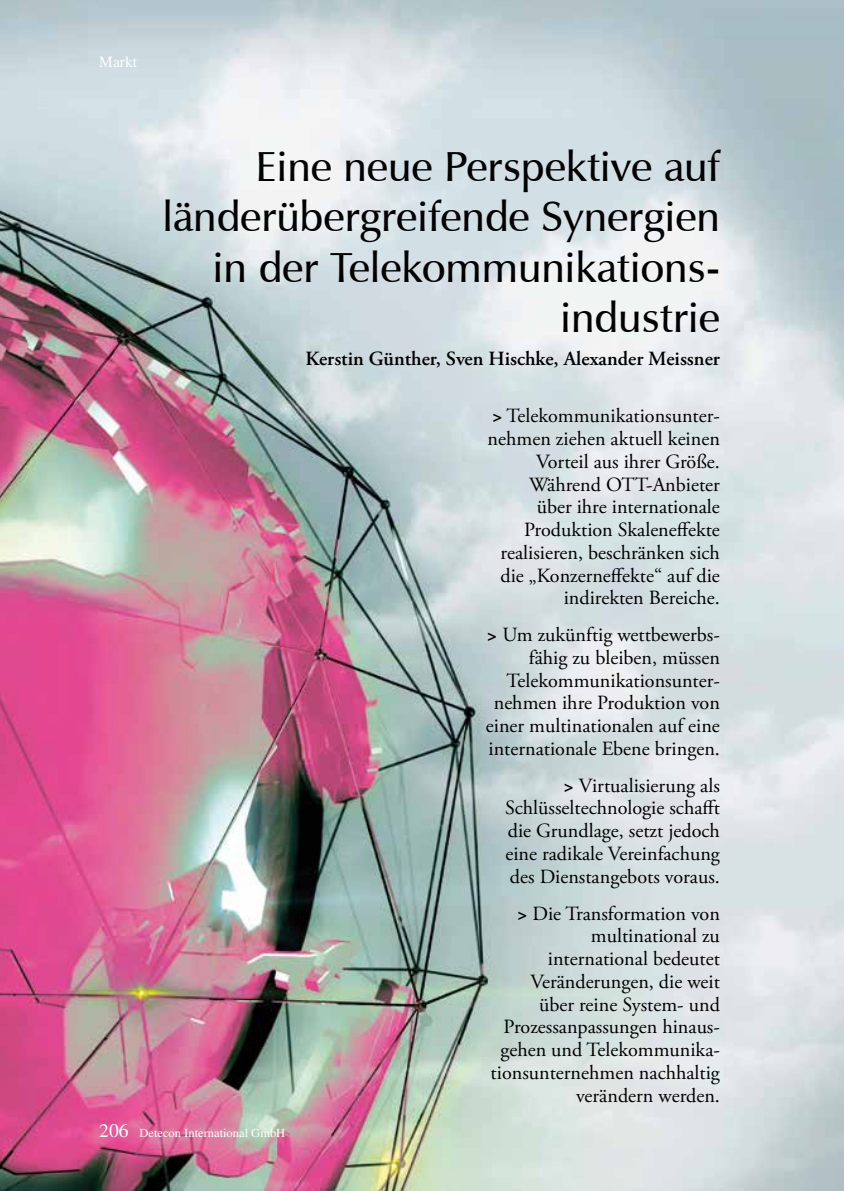
<style>
.page{position:relative;width:844px;height:1191px;background:#fff}
.page>*{position:absolute;margin:0;border:0;box-sizing:border-box;transform-origin:0 0}
.t1{font:600 42px/50.4px "Zapf Humanist 601 BT";color:#000;text-align:right}
.t2{font:20.12px/22.8px "Adobe Garamond Pro";color:#000;text-align:right}
.t3{font:600 20.12px "Adobe Garamond Pro";color:#000}
.t4{font:15.75px "Times";color:#fff}
.t5{font:12.25px "Times";color:#fff}
.s1{font-weight:700}
.s2{font-size:19.25px}
</style>
<div class="page">
<img style="left:0;top:0;width:843px;height:1191px">
<p class="t4" style="left:99px;top:53px;width:39px">Markt</p>
<h1 class="t1" style="left:162px;top:141px;width:559px">Eine neue Perspektive auf länderübergreifende Synergien in der Telekommunikations&shy;industrie</h1>
<p class="t3" style="left:305px;top:347px;width:416px">Kerstin Günther, Sven Hischke, Alexander Meissner</p>
<p class="t2" style="left:487px;top:405px;width:234px"><span class="s1">&gt;</span> Telekommunikationsunter&shy;nehmen ziehen aktuell keinen<br>Vorteil aus ihrer Größe.<br>Während OTT-Anbieter<br>über ihre internationale<br>Produktion Skaleneffekte realisieren, beschränken sich die „Konzerneffekte“ auf die indirekten Bereiche.</p>
<p class="t2" style="left:485px;top:624px;width:235px"><span class="s1">&gt;</span> Um zukünftig wettbewerbs&shy;fähig zu bleiben, müssen<br>Telekommunikationsunter&shy;nehmen ihre Produktion von einer multinationalen auf eine internationale Ebene bringen.</p>
<p class="t2" style="left:505px;top:774px;width:216px;text-align:justify;text-indent:58px"><span class="s1">&gt;</span> Virtualisierung als Schlüsseltechnologie schafft die Grundlage, setzt jedoch eine radikale Vereinfachung des Dienstangebots voraus.</p>
<p class="t2" style="left:490px;top:902px;width:231px"><span class="s1">&gt;</span> Die Transformation von multinational zu international bedeutet<br>Veränderungen, die weit über reine System- und<br>Prozessanpassungen hinaus&shy;gehen und Telekommunika&shy;tionsunternehmen nachhaltig verändern werden.</p>
<p class="t5" style="left:99px;top:1125px;width:187px"><span class="s2">206</span> Detecon International GmbH</p>
</div>
